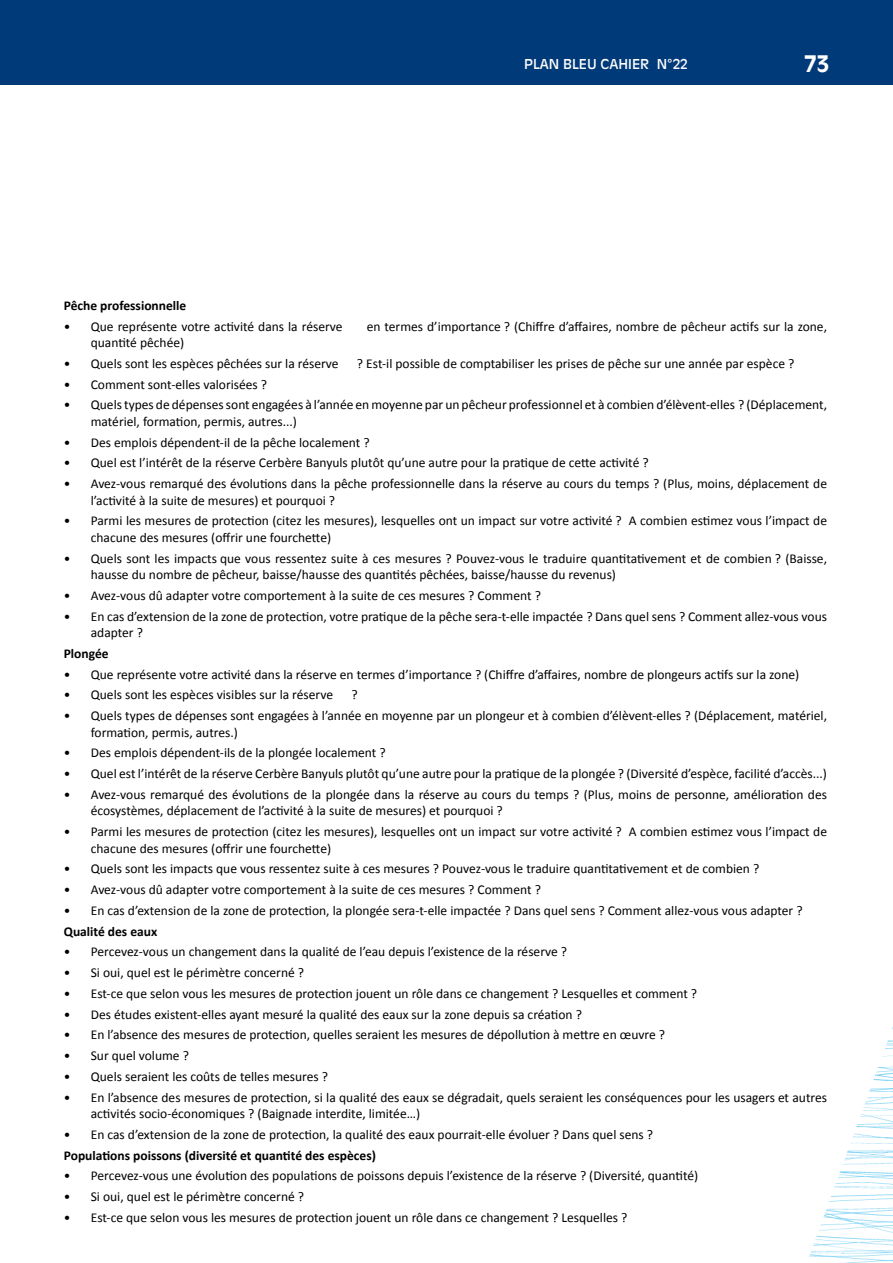
<style>
.page{position:relative;width:893px;height:1263px;background:#fff}
.page>*{position:absolute;margin:0;border:0;box-sizing:border-box;transform-origin:0 0}
.t1{font:700 22.5px "Antique Olive Std";color:#fff}
.t2{font:13.5px/16.5px "Calibri";color:#000}
.t3{font:700 13.5px "Calibri";color:#000}
.t4{font:13.5px "Antique Olive Std";color:#fff}
</style>
<div class="page">
<div style="left:0;top:0;width:893px;height:85px;background:#003a78"></div>
<img style="left:809px;top:1026px;width:84px;height:237px">
<p class="t4" style="left:524px;top:56px;width:165px">PLAN BLEU CAHIER N°22</p>
<h1 class="t1" style="left:804px;top:50px;width:27px">73</h1>
<p class="t3" style="left:64px;top:297px;width:124px">Pêche professionnelle</p>
<p class="t2" style="left:64px;top:318px;width:280px">• Que représente votre activité dans la réserve</p>
<p class="t2" style="left:367px;top:318px;width:462px">en termes d’importance ? (Chiffre d’affaires, nombre de pêcheur actifs sur la zone,</p>
<p class="t2" style="left:91px;top:334px;width:95px">quantité pêchée)</p>
<p class="t2" style="left:64px;top:355px;width:276px">• Quels sont les espèces pêchées sur la réserve</p>
<p class="t2" style="left:357px;top:355px;width:439px">? Est-il possible de comptabiliser les prises de pêche sur une année par espèce ?</p>
<p class="t2" style="left:64px;top:376px;width:205px">• Comment sont-elles valorisées ?</p>
<p class="t2" style="left:91px;top:397px;width:738px;text-indent:-27px">• Quels types de dépenses sont engagées à l’année en moyenne par un pêcheur professionnel et à combien d’élèvent-elles ? (Déplacement, matériel, formation, permis, autres...)</p>
<p class="t2" style="left:64px;top:434px;width:307px">• Des emplois dépendent-il de la pêche localement ?</p>
<p class="t2" style="left:64px;top:455px;width:586px">• Quel est l’intérêt de la réserve Cerbère Banyuls plutôt qu’une autre pour la pratique de cette activité ?</p>
<p class="t2" style="left:91px;top:475px;width:738px;text-indent:-27px">• Avez-vous remarqué des évolutions dans la pêche professionnelle dans la réserve au cours du temps ? (Plus, moins, déplacement de l’activité à la suite de mesures) et pourquoi ?</p>
<p class="t2" style="left:91px;top:513px;width:738px;text-indent:-27px">• Parmi les mesures de protection (citez les mesures), lesquelles ont un impact sur votre activité ? A combien estimez vous l’impact de chacune des mesures (offrir une fourchette)</p>
<p class="t2" style="left:91px;top:550px;width:738px;text-indent:-27px">• Quels sont les impacts que vous ressentez suite à ces mesures ? Pouvez-vous le traduire quantitativement et de combien ? (Baisse, hausse du nombre de pêcheur, baisse/hausse des quantités pêchées, baisse/hausse du revenus)</p>
<p class="t2" style="left:64px;top:587px;width:479px">• Avez-vous dû adapter votre comportement à la suite de ces mesures ? Comment ?</p>
<p class="t2" style="left:91px;top:608px;width:738px;text-indent:-27px">• En cas d’extension de la zone de protection, votre pratique de la pêche sera-t-elle impactée ? Dans quel sens ? Comment allez-vous vous adapter ?</p>
<p class="t3" style="left:64px;top:645px;width:46px">Plongée</p>
<p class="t2" style="left:64px;top:666px;width:737px">• Que représente votre activité dans la réserve en termes d’importance ? (Chiffre d’affaires, nombre de plongeurs actifs sur la zone)</p>
<p class="t2" style="left:64px;top:687px;width:271px">• Quels sont les espèces visibles sur la réserve</p>
<p class="t2" style="left:351px;top:687px;width:8px">?</p>
<p class="t2" style="left:91px;top:707px;width:738px;text-indent:-27px">• Quels types de dépenses sont engagées à l’année en moyenne par un plongeur et à combien d’élèvent-elles ? (Déplacement, matériel, formation, permis, autres.)</p>
<p class="t2" style="left:64px;top:745px;width:323px">• Des emplois dépendent-ils de la plongée localement ?</p>
<p class="t2" style="left:64px;top:765px;width:765px">• Quel est l’intérêt de la réserve Cerbère Banyuls plutôt qu’une autre pour la pratique de la plongée ? (Diversité d’espèce, facilité d’accès...)</p>
<p class="t2" style="left:91px;top:786px;width:738px;text-indent:-27px">• Avez-vous remarqué des évolutions de la plongée dans la réserve au cours du temps ? (Plus, moins de personne, amélioration des écosystèmes, déplacement de l’activité à la suite de mesures) et pourquoi ?</p>
<p class="t2" style="left:91px;top:823px;width:738px;text-indent:-27px">• Parmi les mesures de protection (citez les mesures), lesquelles ont un impact sur votre activité ? A combien estimez vous l’impact de chacune des mesures (offrir une fourchette)</p>
<p class="t2" style="left:64px;top:861px;width:697px">• Quels sont les impacts que vous ressentez suite à ces mesures ? Pouvez-vous le traduire quantitativement et de combien ?</p>
<p class="t2" style="left:64px;top:881px;width:479px">• Avez-vous dû adapter votre comportement à la suite de ces mesures ? Comment ?</p>
<p class="t2" style="left:64px;top:902px;width:740px">• En cas d’extension de la zone de protection, la plongée sera-t-elle impactée ? Dans quel sens ? Comment allez-vous vous adapter ?</p>
<p class="t3" style="left:64px;top:922px;width:95px">Qualité des eaux</p>
<p class="t2" style="left:64px;top:944px;width:505px">• Percevez-vous un changement dans la qualité de l’eau depuis l’existence de la réserve ?</p>
<p class="t2" style="left:64px;top:964px;width:242px">• Si oui, quel est le périmètre concerné ?</p>
<p class="t2" style="left:64px;top:985px;width:635px">• Est-ce que selon vous les mesures de protection jouent un rôle dans ce changement ? Lesquelles et comment ?</p>
<p class="t2" style="left:64px;top:1006px;width:520px">• Des études existent-elles ayant mesuré la qualité des eaux sur la zone depuis sa création ?</p>
<p class="t2" style="left:64px;top:1027px;width:603px">• En l’absence des mesures de protection, quelles seraient les mesures de dépollution à mettre en œuvre ?</p>
<p class="t2" style="left:64px;top:1047px;width:127px">• Sur quel volume ?</p>
<p class="t2" style="left:64px;top:1068px;width:266px">• Quels seraient les coûts de telles mesures ?</p>
<p class="t2" style="left:91px;top:1089px;width:738px;text-indent:-27px">• En l’absence des mesures de protection, si la qualité des eaux se dégradait, quels seraient les conséquences pour les usagers et autres activités socio-économiques ? (Baignade interdite, limitée…)</p>
<p class="t2" style="left:64px;top:1126px;width:591px">• En cas d’extension de la zone de protection, la qualité des eaux pourrait-elle évoluer ? Dans quel sens ?</p>
<p class="t3" style="left:64px;top:1146px;width:314px">Populations poissons (diversité et quantité des espèces)</p>
<p class="t2" style="left:64px;top:1168px;width:636px">• Percevez-vous une évolution des populations de poissons depuis l’existence de la réserve ? (Diversité, quantité)</p>
<p class="t2" style="left:64px;top:1188px;width:242px">• Si oui, quel est le périmètre concerné ?</p>
<p class="t2" style="left:64px;top:1209px;width:565px">• Est-ce que selon vous les mesures de protection jouent un rôle dans ce changement ? Lesquelles ?</p>
</div>
